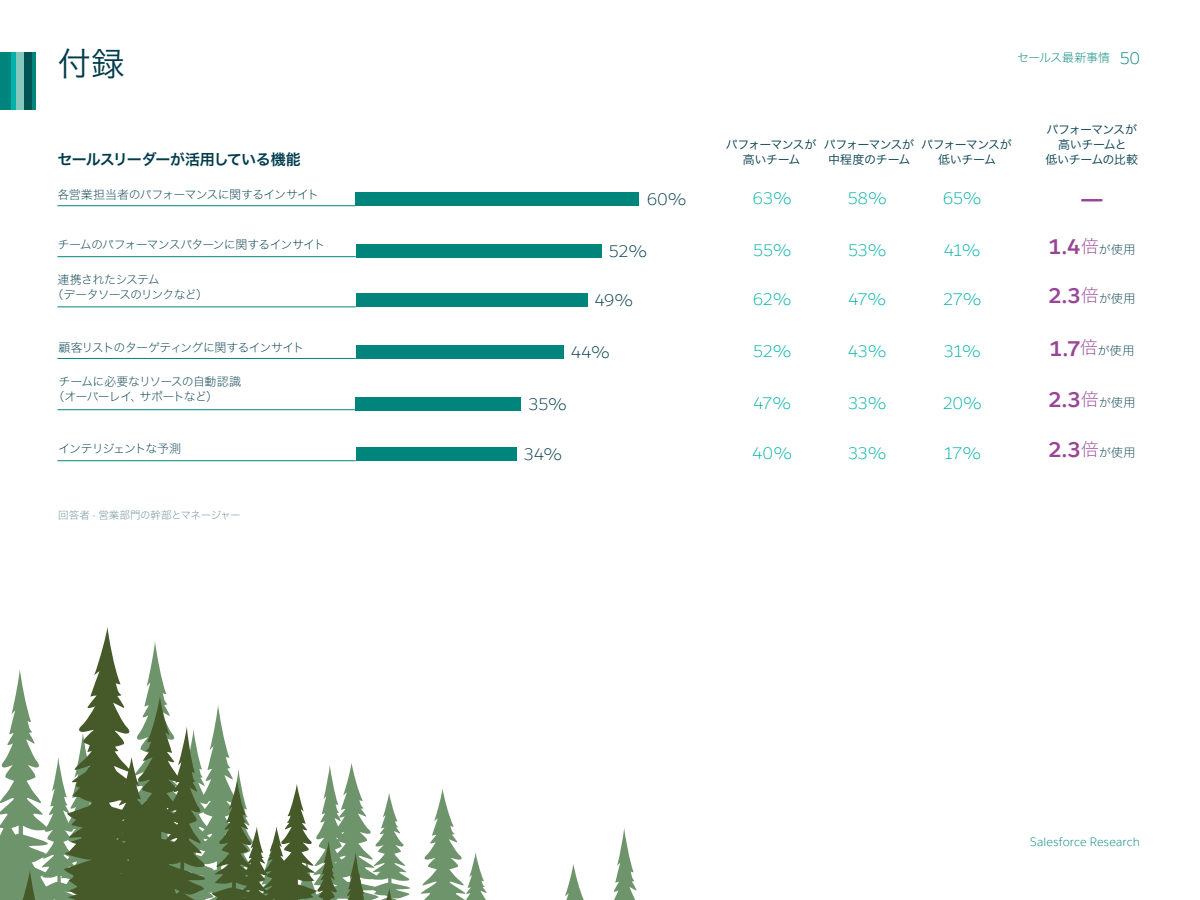
<style>
.page{position:relative;width:1200px;height:900px;background:#fff}
.page>*{position:absolute;margin:0;border:0;box-sizing:border-box;transform-origin:0 0}
.t1{font:33px "Hira Kaku Pro W3";color:#003c4d}
.t2{font:700 21px "Salesforce Sans";color:#994597}
.t3{font:21px "Hira Kaku Pro W6";color:#994597}
.t4{font:300 16.5px "Salesforce Sans";letter-spacing:-.015em;color:#00b2a9}
.t5{font:300 16.5px "Salesforce Sans";letter-spacing:-.005em;color:#003c4d}
.t6{font:15px "Hira Kaku Pro W6";letter-spacing:-.045em;color:#003c4d}
.t7{font:12px/15px "Hira Kaku Std W1";letter-spacing:-.07em;color:#003c4d}
.t8{font:12px/15px "Hira Kaku Pro W3";letter-spacing:-.05em;color:#003c4d;text-align:center}
.t9{font:12px "Hira Kaku Std W1";letter-spacing:-.05em;color:#003c4d}
.t10{font:300 12px "Salesforce Sans";letter-spacing:.01em;color:#00857d}
.t11{font:12px/15px "Hira Kaku Pro W3";letter-spacing:-.03em;color:#003c4d;text-align:center}
.t12{font:12px "Hira Kaku Std W1";letter-spacing:-.095em;color:#003c4d}
.t13{font:12px "Hira Kaku Std W1";letter-spacing:-.03em;color:#00857d}
.t14{font:10.5px "Hira Kaku Std W1";letter-spacing:-.025em;color:#668a94}
.s1{font-family:"Salesforce Sans";font-weight:300;font-size:16.5px}
.s2{font-family:"Hira Kaku Std W1";font-weight:400;font-size:18px}
.s3{font-family:"Hira Kaku Std W1";font-weight:400;font-size:12px;color:#003c4d}
.s4{font-family:"Salesforce Sans";font-weight:300}
</style>
<div class="page">
<hr style="left:32px;top:52px;width:4px;height:58px;background:#00857d">
<div style="left:16px;top:52px;width:8px;height:58px;background:#86c8bc"></div>
<div style="left:10px;top:52px;width:6px;height:58px;background:#00b2a9"></div>
<div style="left:24px;top:52px;width:8px;height:58px;background:#005353"></div>
<div style="left:0;top:52px;width:10px;height:58px;background:#00857d"></div>
<div style="left:356px;top:193px;width:283px;height:13px;background:#00857d"></div>
<div style="left:356px;top:244px;width:245px;height:14px;background:#00857d"></div>
<div style="left:356px;top:293px;width:231px;height:14px;background:#00857d"></div>
<div style="left:356px;top:346px;width:208px;height:13px;background:#00857d"></div>
<div style="left:356px;top:397px;width:165px;height:14px;background:#00857d"></div>
<div style="left:356px;top:447px;width:160px;height:14px;background:#00857d"></div>
<svg style="left:565px;top:828px;width:72px;height:72px"></svg>
<svg style="left:0;top:627px;width:487px;height:273px"></svg>
<hr style="left:57px;top:205px;width:299px;height:1px;background:#00857d">
<hr style="left:57px;top:256px;width:299px;height:1px;background:#00857d">
<hr style="left:57px;top:307px;width:299px;height:1px;background:#00857d">
<hr style="left:57px;top:358px;width:299px;height:1px;background:#00857d">
<hr style="left:57px;top:409px;width:299px;height:1px;background:#00857d">
<hr style="left:57px;top:460px;width:299px;height:1px;background:#00857d">
<h1 class="t1" style="left:57px;top:34px;width:69px">付録</h1>
<p class="t13" style="left:1017px;top:49px;width:124px">セールス最新事情 <span class="s1">50</span></p>
<p class="t8" style="left:1046px;top:121px;width:94px">パフォーマンスが高いチームと<br>低いチームの比較</p>
<p class="t8" style="left:726px;top:136px;width:92px">パフォーマンスが高いチーム</p>
<p class="t11" style="left:824px;top:136px;width:92px">パフォーマンスが中程度のチーム</p>
<p class="t8" style="left:921px;top:136px;width:92px">パフォーマンスが低いチーム</p>
<p class="t6" style="left:57px;top:146px;width:245px">セールスリーダーが活用している機能</p>
<p class="t9" style="left:57px;top:185px;width:263px">各営業担当者のパフォーマンスに関するインサイト</p>
<h3 class="t5" style="left:647px;top:189px;width:42px">60%</h3>
<h2 class="t3" style="left:1082px;top:179px;width:22px">̶</h2>
<p class="t7" style="left:57px;top:237px;width:269px">チームのパフォーマンスパターンに関するインサイト</p>
<h3 class="t4" style="left:753px;top:188px;width:41px">63%</h3>
<h3 class="t4" style="left:848px;top:188px;width:41px">58%</h3>
<h3 class="t4" style="left:943px;top:188px;width:41px">65%</h3>
<h3 class="t4" style="left:753px;top:240px;width:41px">55%</h3>
<h3 class="t4" style="left:848px;top:240px;width:41px">53%</h3>
<h3 class="t4" style="left:944px;top:240px;width:39px">41%</h3>
<h3 class="t4" style="left:753px;top:289px;width:41px">62%</h3>
<h3 class="t4" style="left:848px;top:289px;width:40px">47%</h3>
<h3 class="t4" style="left:943px;top:289px;width:41px">27%</h3>
<h3 class="t5" style="left:609px;top:241px;width:41px">52%</h3>
<h2 class="t2" style="left:1049px;top:233px;width:88px">1.4<span class="s2">倍</span><span class="s3">が使用</span></h2>
<h2 class="t2" style="left:1048px;top:282px;width:89px">2.3<span class="s2">倍</span><span class="s3">が使用</span></h2>
<p class="t7" style="left:51px;top:272px;width:158px;text-indent:6px">連携されたシステム<br>（データソースのリンクなど）</p>
<h3 class="t5" style="left:595px;top:290px;width:41px">49%</h3>
<p class="t7" style="left:59px;top:340px;width:247px">顧客リストのターゲティングに関するインサイト</p>
<h3 class="t5" style="left:571px;top:342px;width:41px">44%</h3>
<h2 class="t2" style="left:1050px;top:335px;width:86px">1.7<span class="s2">倍</span><span class="s3">が使用</span></h2>
<h2 class="t2" style="left:1048px;top:386px;width:89px">2.3<span class="s2">倍</span><span class="s3">が使用</span></h2>
<h3 class="t4" style="left:753px;top:341px;width:41px">52%</h3>
<h3 class="t4" style="left:848px;top:341px;width:41px">43%</h3>
<h3 class="t4" style="left:944px;top:341px;width:39px">31%</h3>
<h3 class="t4" style="left:753px;top:393px;width:40px">47%</h3>
<h3 class="t4" style="left:848px;top:393px;width:41px">33%</h3>
<h3 class="t4" style="left:943px;top:393px;width:41px">20%</h3>
<p class="t7" style="left:53px;top:374px;width:190px;text-indent:6px">チームに必要なリソースの自動認識（オーバーレイ、サポートなど）</p>
<h3 class="t5" style="left:529px;top:394px;width:40px">35%</h3>
<p class="t12" style="left:59px;top:440px;width:124px">インテリジェントな予測</p>
<h3 class="t5" style="left:524px;top:444px;width:41px">34%</h3>
<h3 class="t4" style="left:753px;top:443px;width:42px">40%</h3>
<h3 class="t4" style="left:848px;top:443px;width:41px">33%</h3>
<h3 class="t4" style="left:944px;top:443px;width:40px">17%</h3>
<p class="t14" style="left:58px;top:507px;width:184px">回答者 <span class="s4">-</span> 営業部門の幹部とマネージャー</p>
<h2 class="t2" style="left:1048px;top:436px;width:89px">2.3<span class="s2">倍</span><span class="s3">が使用</span></h2>
<p class="t10" style="left:1030px;top:834px;width:111px">Salesforce Research</p>
</div>
